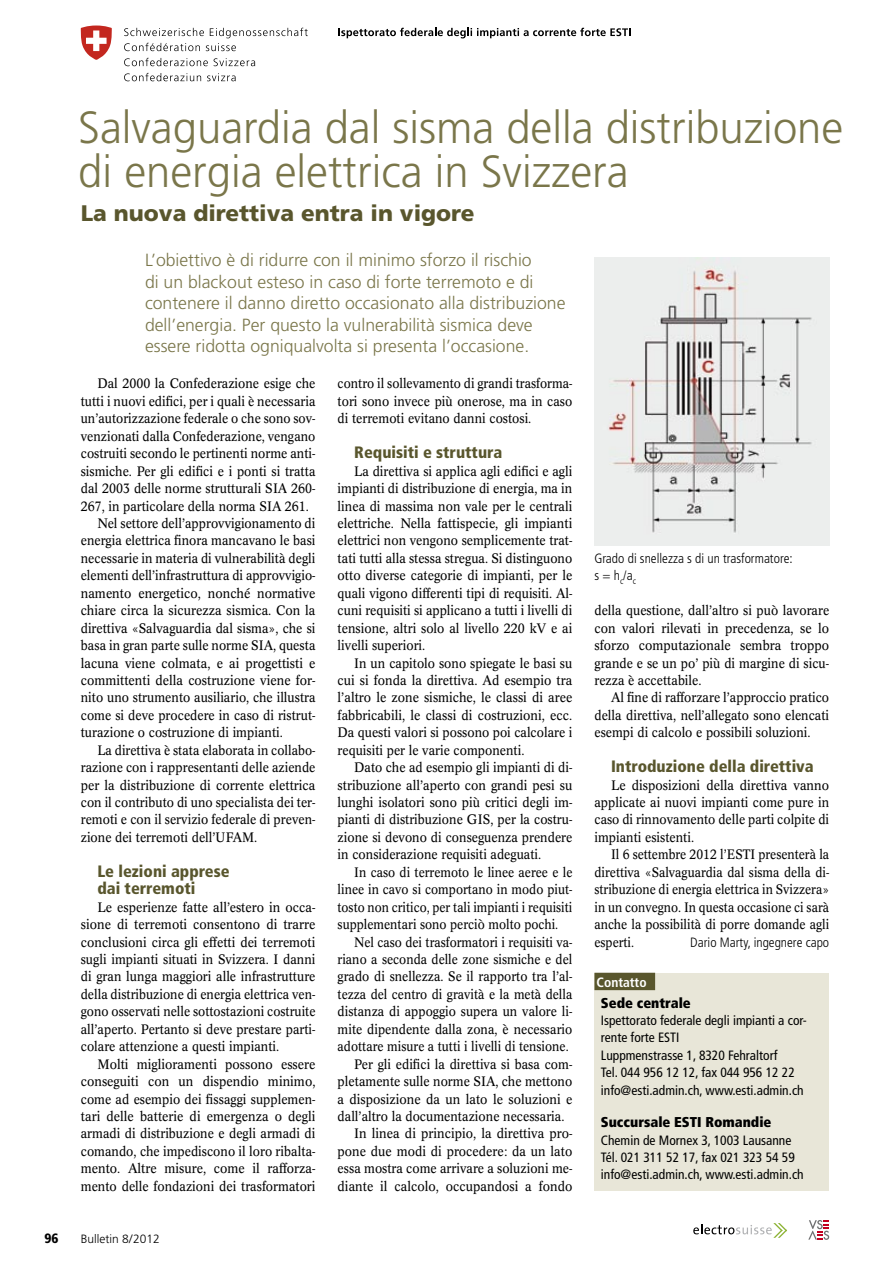
<style>
.page{position:relative;width:893px;height:1263px;background:#fff}
.page>*{position:absolute;margin:0;border:0;box-sizing:border-box;transform-origin:0 0}
.t1{font:300 45px/43.5px "Frutiger LT Std";color:#7a764a}
.t2{font:900 22.5px "Frutiger LT Std";color:#59562d}
.t3{font:300 17.7px/21.5px "Frutiger LT Std";color:#7a764a}
.t4{font:900 condensed 16.5px/17.4px "Frutiger LT Std";color:#59562d}
.t5{font:900 condensed 14.25px "Frutiger LT Std";color:#000}
.t6{font:13.5px/17.4px "Concorde BQ";color:#000;text-align:justify;scale:.92 1}
.t7{font:13.5px/17.4px "Concorde BQ";color:#000;text-align:justify;scale:.93 1}
.t8{font:13.5px/17.4px "Concorde BQ";color:#000;text-align:justify;scale:.9 1}
.t9{font:13.5px/17.4px "Concorde BQ";color:#000;text-align:justify;scale:.91 1}
.t10{font:condensed 13.5px/17.4px "Frutiger LT Std";color:#000}
.t11{font:300 condensed 13.5px/17.4px "Frutiger LT Std";color:#000}
.t12{font:700 condensed 13.5px "Frutiger LT Std";color:#fff}
.t13{font:900 condensed 13.5px "Frutiger LT Std";color:#000}
.t14{font:300 12px "Frutiger LT Std";color:#000}
</style>
<div class="page">
<svg style="left:693px;top:1223px;width:94px;height:15px"></svg>
<svg style="left:808px;top:1220px;width:21px;height:20px"></svg>
<svg style="left:124px;top:28px;width:184px;height:23px"></svg>
<svg style="left:124px;top:58px;width:84px;height:8px"></svg>
<svg style="left:214px;top:58px;width:41px;height:8px"></svg>
<svg style="left:124px;top:73px;width:77px;height:8px"></svg>
<svg style="left:207px;top:73px;width:29px;height:8px"></svg>
<svg style="left:81px;top:26px;width:31px;height:34px"></svg>
<svg style="left:338px;top:28px;width:292px;height:10px"></svg>
<img style="left:594px;top:258px;width:235px;height:287px">
<div style="left:594px;top:973px;width:235px;height:218px;background:#e8e6d8"></div>
<div style="left:594px;top:973px;width:61px;height:17px;background:#59562d"></div>
<h1 class="t1" style="left:78px;top:107px;width:767px">Salvaguardia dal sisma della distribuzione di energia elettrica in Svizzera</h1>
<h2 class="t2" style="left:81px;top:200px;width:395px">La nuova direttiva entra in vigore</h2>
<p class="t3" style="left:145px;top:250px;width:422px">L’obiettivo è di ridurre con il minimo sforzo il rischio<br>di un blackout esteso in caso di forte terremoto e di contenere il danno diretto occasionato alla distribuzione dell’energia. Per questo la vulnerabilità sismica deve essere ridotta ogniqualvolta si presenta l’occasione.</p>
<p class="t6" style="left:97px;top:375px;width:239px">Dal 2000 la Confederazione esige che</p>
<p class="t6" style="left:81px;top:393px;width:257px">tutti i nuovi edifici, per i quali è necessaria</p>
<p class="t9" style="left:81px;top:410px;width:259px">un’autorizzazione federale o che sono sov-</p>
<p class="t6" style="left:81px;top:427px;width:257px">venzionati dalla Confederazione, vengano</p>
<p class="t6" style="left:81px;top:445px;width:257px">costruiti secondo le pertinenti norme anti-</p>
<p class="t6" style="left:81px;top:462px;width:257px">sismiche. Per gli edifici e i ponti si tratta</p>
<p class="t6" style="left:81px;top:480px;width:257px">dal 2003 delle norme strutturali SIA 260-</p>
<p class="t6" style="left:81px;top:497px;width:250px">267, in particolare della norma SIA 261.</p>
<p class="t6" style="left:97px;top:515px;width:239px">Nel settore dell’approvvigionamento di</p>
<p class="t6" style="left:81px;top:532px;width:257px">energia elettrica finora mancavano le basi</p>
<p class="t6" style="left:81px;top:550px;width:257px">necessarie in materia di vulnerabilità degli</p>
<p class="t9" style="left:81px;top:567px;width:259px">elementi dell’infrastruttura di approvvigio-</p>
<p class="t7" style="left:81px;top:584px;width:254px">namento energetico, nonché normative</p>
<p class="t7" style="left:81px;top:602px;width:254px">chiare circa la sicurezza sismica. Con la</p>
<p class="t6" style="left:81px;top:619px;width:257px">direttiva «Salvaguardia dal sisma», che si</p>
<p class="t6" style="left:81px;top:637px;width:257px">basa in gran parte sulle norme SIA, questa</p>
<p class="t7" style="left:81px;top:654px;width:254px">lacuna viene colmata, e ai progettisti e</p>
<p class="t7" style="left:81px;top:672px;width:254px">committenti della costruzione viene for-</p>
<p class="t6" style="left:81px;top:689px;width:257px">nito uno strumento ausiliario, che illustra</p>
<p class="t6" style="left:81px;top:706px;width:257px">come si deve procedere in caso di ristrut-</p>
<p class="t6" style="left:81px;top:724px;width:221px">turazione o costruzione di impianti.</p>
<p class="t9" style="left:97px;top:741px;width:241px">La direttiva è stata elaborata in collabo-</p>
<p class="t6" style="left:81px;top:759px;width:257px">razione con i rappresentanti delle aziende</p>
<p class="t7" style="left:81px;top:776px;width:254px">per la distribuzione di corrente elettrica</p>
<p class="t6" style="left:81px;top:794px;width:257px">con il contributo di uno specialista dei ter-</p>
<p class="t6" style="left:81px;top:811px;width:257px">remoti e con il servizio federale di preven-</p>
<p class="t6" style="left:81px;top:829px;width:193px">zione dei terremoti dell’UFAM.</p>
<p class="t4" style="left:97px;top:862px;width:134px">Le lezioni apprese dai terremoti</p>
<p class="t7" style="left:81px;top:898px;width:254px;text-indent:17px">Le esperienze fatte all’estero in occa&shy;sione di terremoti consentono di trarre conclusioni circa gli effetti dei terremoti sugli impianti situati in Svizzera. I danni di gran lunga maggiori alle infrastrutture della distribuzione di energia elettrica ven&shy;gono osservati nelle sottostazioni costruite all’aperto. Pertanto si deve prestare parti&shy;colare attenzione a questi impianti.</p>
<p class="t7" style="left:81px;top:1055px;width:254px;text-indent:17px">Molti miglioramenti possono essere conseguiti con un dispendio minimo, come ad esempio dei fissaggi supplemen&shy;tari delle batterie di emergenza o degli armadi di distribuzione e degli armadi di comando, che impediscono il loro ribalta&shy;mento. Altre misure, come il rafforza&shy;mento delle fondazioni dei trasformatori</p>
<p class="t9" style="left:338px;top:375px;width:259px">contro il sollevamento di grandi trasforma&shy;tori sono invece più onerose, ma in caso di terremoti evitano danni costosi.</p>
<p class="t4" style="left:354px;top:444px;width:149px">Requisiti e struttura</p>
<p class="t6" style="left:338px;top:462px;width:257px;text-indent:17px">La direttiva si applica agli edifici e agli impianti di distribuzione di energia, ma in linea di massima non vale per le centrali elettriche. Nella fattispecie, gli impianti elettrici non vengono semplicemente trat&shy;tati tutti alla stessa stregua. Si distinguono otto diverse categorie di impianti, per le quali vigono differenti tipi di requisiti. Al&shy;cuni requisiti si applicano a tutti i livelli di tensione, altri solo al livello 220 kV e ai livelli superiori.</p>
<p class="t6" style="left:338px;top:654px;width:257px;text-indent:17px">In un capitolo sono spiegate le basi su cui si fonda la direttiva. Ad esempio tra l’altro le zone sismiche, le classi di aree fabbricabili, le classi di costruzioni, ecc.<br>Da questi valori si possono poi calcolare i requisiti per le varie componenti.</p>
<p class="t6" style="left:338px;top:759px;width:257px;text-indent:17px">Dato che ad esempio gli impianti di di&shy;stribuzione all’aperto con grandi pesi su lunghi isolatori sono più critici degli im&shy;pianti di distribuzione GIS, per la costru&shy;zione si devono di conseguenza prendere in considerazione requisiti adeguati.</p>
<p class="t8" style="left:338px;top:863px;width:262px;text-indent:17px">In caso di terremoto le linee aeree e le linee in cavo si comportano in modo piut&shy;tosto non critico, per tali impianti i requisiti supplementari sono perciò molto pochi.</p>
<p class="t8" style="left:354px;top:933px;width:244px">Nel caso dei trasformatori i requisiti va-</p>
<p class="t8" style="left:338px;top:951px;width:262px">riano a seconda delle zone sismiche e del</p>
<p class="t9" style="left:338px;top:968px;width:259px">grado di snellezza. Se il rapporto tra l’al-</p>
<p class="t8" style="left:338px;top:985px;width:262px">tezza del centro di gravità e la metà della</p>
<p class="t9" style="left:338px;top:1003px;width:259px">distanza di appoggio supera un valore li-</p>
<p class="t9" style="left:338px;top:1020px;width:259px">mite dipendente dalla zona, è necessario</p>
<p class="t8" style="left:338px;top:1038px;width:258px">adottare misure a tutti i livelli di tensione.</p>
<p class="t6" style="left:354px;top:1055px;width:239px">Per gli edifici la direttiva si basa com-</p>
<p class="t6" style="left:338px;top:1073px;width:257px">pletamente sulle norme SIA, che mettono</p>
<p class="t7" style="left:338px;top:1090px;width:254px">a disposizione da un lato le soluzioni e</p>
<p class="t6" style="left:338px;top:1108px;width:248px">dall’altro la documentazione necessaria.</p>
<p class="t7" style="left:354px;top:1125px;width:236px">In linea di principio, la direttiva pro-</p>
<p class="t7" style="left:338px;top:1142px;width:254px">pone due modi di procedere: da un lato</p>
<p class="t6" style="left:338px;top:1160px;width:257px">essa mostra come arrivare a soluzioni me-</p>
<p class="t7" style="left:338px;top:1177px;width:254px">diante il calcolo, occupandosi a fondo</p>
<p class="t11" style="left:594px;top:550px;width:200px">Grado di snellezza s di un trasformatore: s = h<sub>c</sub>/a<sub>c</sub></p>
<p class="t6" style="left:594px;top:602px;width:257px">della questione, dall’altro si può lavorare con valori rilevati in precedenza, se lo sforzo computazionale sembra troppo grande e se un po’ più di margine di sicu&shy;rezza è accettabile.</p>
<p class="t6" style="left:594px;top:689px;width:257px;text-indent:17px">Al fine di rafforzare l’approccio pratico della direttiva, nell’allegato sono elencati esempi di calcolo e possibili soluzioni.</p>
<p class="t4" style="left:611px;top:758px;width:204px">Introduzione della direttiva</p>
<p class="t7" style="left:594px;top:776px;width:254px;text-indent:17px">Le disposizioni della direttiva vanno applicate ai nuovi impianti come pure in caso di rinnovamento delle parti colpite di impianti esistenti.</p>
<p class="t8" style="left:594px;top:846px;width:262px;text-indent:17px">Il 6 settembre 2012 l’ESTI presenterà la direttiva «Salvaguardia dal sisma della di&shy;stribuzione di energia elettrica in Svizzera» in un convegno. In questa occasione ci sarà anche la possibilità di porre domande agli esperti.</p>
<p class="t11" style="left:690px;top:933px;width:140px">Dario Marty, ingegnere capo</p>
<p class="t12" style="left:597px;top:974px;width:52px">Contatto</p>
<p class="t5" style="left:601px;top:994px;width:92px">Sede centrale</p>
<p class="t10" style="left:601px;top:1012px;width:208px">Ispettorato federale degli impianti a cor&shy;rente forte ESTI<br>Luppmenstrasse 1, 8320 Fehraltorf<br>Tel. 044 956 12 12, fax 044 956 12 22 info@esti.admin.ch, www.esti.admin.ch</p>
<p class="t5" style="left:601px;top:1113px;width:172px">Succursale ESTI Romandie</p>
<p class="t10" style="left:601px;top:1131px;width:204px">Chemin de Mornex 3, 1003 Lausanne<br>Tél. 021 311 52 17, fax 021 323 54 59 info@esti.admin.ch, www.esti.admin.ch</p>
<p class="t13" style="left:45px;top:1230px;width:16px">96</p>
<p class="t14" style="left:81px;top:1232px;width:81px">Bulletin 8/2012</p>
</div>
